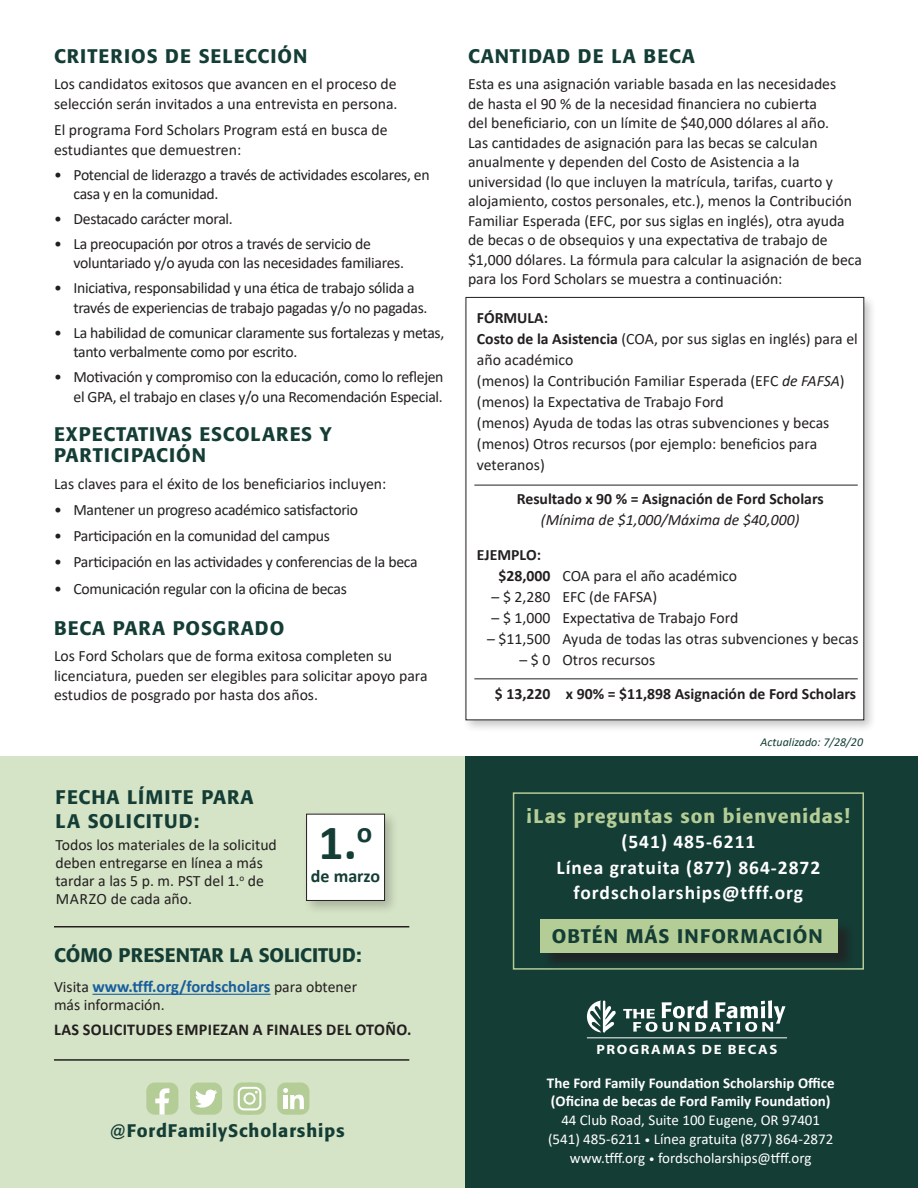
<style>
.page{position:relative;width:918px;height:1188px;background:#fff}
.page>*{position:absolute;margin:0;border:0;box-sizing:border-box;transform-origin:0 0}
.formula{font:700 49.5px "Calibri";color:#143d35}
.green_subhead{font:500 19.5px/21px "Formata";letter-spacing:.05em;color:#143d35}
.green_subhead-2{font:700 19.5px "Calibri";letter-spacing:.05em;color:#fff}
.green_subhead-3{font:500 19.5px "Formata";letter-spacing:.05em;color:#b4cc95}
.green_subhead-4{font:500 19.5px "Formata";color:#143d35}
.green_subhead-5{font:500 18px "Formata";letter-spacing:.05em;color:#143d35}
.formula-2{font:700 18px "Calibri";color:#143d35}
.basic_body{font:700 16.5px "Calibri";color:#175d9e}
.basic_body-2{font:700 16.5px "Calibri";letter-spacing:.02em;color:#231f20}
.basic_body-3{font:15.75px/19.5px "Calibri";color:#231f20}
.bullet_check_list{font:15.75px/19.5px "Calibri";letter-spacing:-.02em;color:#231f20}
.basic_body-4{font:700 15.75px/21px "Calibri";color:#231f20;text-align:center}
.formula-3{font:700 15.75px "Calibri";color:#231f20}
.basic_body-5{font:15px "Calibri";color:#fff}
.basic_body-6{font:700 15px/18.8px "Calibri";color:#fff}
.t1{font:700 13.5px "Myriad Pro";letter-spacing:.11em;color:#fff;scale:1.09 1}
.basic_body-7{font:italic 12px "Calibri";color:#143d35}
.s1{font-weight:400;font-size:15.75px;color:#231f20}
.s2{font-weight:700}
.s3{font-style:italic}
.s4{font-weight:400;font-style:italic}
.s5{font-size:12px}
</style>
<div class="page">
<div style="left:462px;top:294px;width:415px;height:439px;background:#231f20;opacity:.25"></div>
<div style="left:466px;top:297px;width:398px;height:423px;background:#fff"></div>
<hr style="left:474px;top:485px;width:384px;height:1px;background:#231f20">
<hr style="left:474px;top:679px;width:384px;height:1px;background:#231f20">
<div style="left:0;top:756px;width:468px;height:432px;background:#d5e3c6"></div>
<div style="left:303px;top:810px;width:96px;height:105px;background:#231f20;opacity:.25"></div>
<div style="left:307px;top:814px;width:78px;height:86px;background:#fff"></div>
<div style="left:306px;top:814px;width:79px;height:87px;border:1px solid #231f20"></div>
<hr style="left:54px;top:926px;width:355px;height:1px;background:#231f20">
<hr style="left:93px;top:994px;width:177px;height:1px;background:#175d9e">
<hr style="left:54px;top:1059px;width:355px;height:2px;background:#231f20">
<div style="left:466px;top:756px;width:452px;height:432px;background:#143d35"></div>
<div style="left:513px;top:792px;width:351px;height:178px;border:2px solid #b4cc95"></div>
<div style="left:542px;top:920px;width:314px;height:50px;background:#231f20;opacity:.75"></div>
<div style="left:540px;top:919px;width:298px;height:33px;background:#b4cc95"></div>
<hr style="left:587px;top:1038px;width:200px;height:1px;background:#fff">
<svg style="left:587px;top:1001px;width:29px;height:32px"></svg>
<svg style="left:623px;top:1000px;width:162px;height:32px"></svg>
<div style="left:277px;top:1083px;width:32px;height:32px;background:#b4cc95;border-radius:8px"></div>
<div style="left:234px;top:1083px;width:32px;height:32px;background:#b4cc95;border-radius:8px"></div>
<svg style="left:234px;top:1083px;width:32px;height:32px"></svg>
<div style="left:190px;top:1083px;width:32px;height:32px;background:#b4cc95;border-radius:8px"></div>
<svg style="left:195px;top:1089px;width:22px;height:19px"></svg>
<div style="left:146px;top:1083px;width:32px;height:32px;background:#b4cc95;border-radius:8px"></div>
<svg style="left:155px;top:1088px;width:14px;height:27px"></svg>
<svg style="left:283px;top:1088px;width:21px;height:21px"></svg>
<svg style="left:238px;top:1087px;width:23px;height:23px"></svg>
<p class="green_subhead" style="left:54px;top:46px;width:255px">CRITERIOS DE SELECCIÓN</p>
<p class="basic_body-3" style="left:54px;top:74px;width:345px">Los candidatos exitosos que avancen en el proceso de selección serán invitados a una entrevista en persona.</p>
<p class="basic_body-3" style="left:54px;top:120px;width:335px">El programa Ford Scholars Program está en busca de estudiantes que demuestren:</p>
<p class="bullet_check_list" style="left:74px;top:164px;width:358px;text-indent:-20px">• Potencial de liderazgo a través de actividades escolares, en casa y en la comunidad.</p>
<p class="bullet_check_list" style="left:54px;top:209px;width:180px">• Destacado carácter moral.</p>
<p class="bullet_check_list" style="left:74px;top:233px;width:332px;text-indent:-20px">• La preocupación por otros a través de servicio de voluntariado y/o ayuda con las necesidades familiares.</p>
<p class="bullet_check_list" style="left:74px;top:278px;width:356px;text-indent:-20px">• Iniciativa, responsabilidad y una ética de trabajo sólida a través de experiencias de trabajo pagadas y/o no pagadas.</p>
<p class="bullet_check_list" style="left:74px;top:322px;width:372px;text-indent:-20px">• La habilidad de comunicar claramente sus fortalezas y metas, tanto verbalmente como por escrito.</p>
<p class="bullet_check_list" style="left:54px;top:367px;width:391px;text-align:right">• Motivación y compromiso con la educación, como lo reflejen el GPA, el trabajo en clases y/o una Recomendación Especial.</p>
<p class="green_subhead" style="left:54px;top:424px;width:279px">EXPECTATIVAS ESCOLARES Y<br>PARTICIPACIÓN</p>
<p class="basic_body-3" style="left:54px;top:473px;width:334px">Las claves para el éxito de los beneficiarios incluyen:</p>
<p class="bullet_check_list" style="left:54px;top:500px;width:306px">• Mantener un progreso académico satisfactorio</p>
<p class="bullet_check_list" style="left:54px;top:526px;width:277px">• Participación en la comunidad del campus</p>
<p class="bullet_check_list" style="left:54px;top:552px;width:365px">• Participación en las actividades y conferencias de la beca</p>
<p class="bullet_check_list" style="left:54px;top:578px;width:294px">• Comunicación regular con la oficina de becas</p>
<p class="green_subhead" style="left:54px;top:617px;width:232px">BECA PARA POSGRADO</p>
<p class="basic_body-3" style="left:54px;top:646px;width:375px">Los Ford Scholars que de forma exitosa completen su licenciatura, pueden ser elegibles para solicitar apoyo para estudios de posgrado por hasta dos años.</p>
<p class="green_subhead" style="left:56px;top:786px;width:200px;line-height:23.4px">FECHA LÍMITE PARA<br>LA SOLICITUD:</p>
<p class="basic_body-3" style="left:56px;top:836px;width:223px;line-height:18px">Todos los materiales de la solicitud deben entregarse en línea a más tardar a las 5 p. m. PST del 1.<sup>o</sup> de<br>MARZO de cada año.</p>
<p class="formula" style="left:319px;top:807px;width:55px">1.<sup>o</sup></p>
<p class="formula-2" style="left:311px;top:863px;width:71px">de marzo</p>
<p class="green_subhead-4" style="left:54px;top:943px;width:309px">CÓMO PRESENTAR LA SOLICITUD:</p>
<p class="basic_body" style="left:54px;top:975px;width:305px"><span class="s1">Visita</span> www.tfff.org/fordscholars <span class="s1">para obtener</span></p>
<p class="basic_body-3" style="left:54px;top:995px;width:112px">más información.</p>
<p class="basic_body-2" style="left:54px;top:1018px;width:359px">LAS SOLICITUDES EMPIEZAN A FINALES DEL OTOÑO.</p>
<p class="green_subhead-5" style="left:110px;top:1120px;width:237px">@FordFamilyScholarships</p>
<p class="green_subhead" style="left:468px;top:46px;width:228px">CANTIDAD DE LA BECA</p>
<p class="basic_body-3" style="left:468px;top:74px;width:396px">Esta es una asignación variable basada en las necesidades<br>de hasta el 90 % de la necesidad financiera no cubierta<br>del beneficiario, con un límite de $40,000 dólares al año.<br>Las cantidades de asignación para las becas se calculan anualmente y dependen del Costo de Asistencia a la universidad (lo que incluyen la matrícula, tarifas, cuarto y alojamiento, costos personales, etc.), menos la Contribución Familiar Esperada (EFC, por sus siglas en inglés), otra ayuda de becas o de obsequios y una expectativa de trabajo de $1,000 dólares. La fórmula para calcular la asignación de beca para los Ford Scholars se muestra a continuación:</p>
<p class="basic_body-4" style="left:477px;top:307px;width:73px">FÓRMULA:</p>
<p class="basic_body-3" style="left:477px;top:328px;width:382px;line-height:21px"><span class="s2">Costo de la Asistencia</span> (COA, por sus siglas en inglés) para el año académico</p>
<p class="basic_body-3" style="left:477px;top:371px;width:369px">(menos) la Contribución Familiar Esperada (EFC <span class="s3">de FAFSA</span>)</p>
<p class="basic_body-3" style="left:477px;top:392px;width:248px">(menos) la Expectativa de Trabajo Ford</p>
<p class="basic_body-3" style="left:477px;top:413px;width:354px">(menos) Ayuda de todas las otras subvenciones y becas</p>
<p class="basic_body-3" style="left:477px;top:433px;width:342px;line-height:21px">(menos) Otros recursos (por ejemplo: beneficios para veteranos)</p>
<p class="basic_body-4" style="left:517px;top:488px;width:308px">Resultado x 90 % = Asignación de Ford Scholars <span class="s4">(Mínima de $1,000/Máxima de $40,000)</span></p>
<p class="basic_body-4" style="left:477px;top:544px;width:66px">EJEMPLO:</p>
<p class="basic_body-3" style="left:498px;top:566px;width:240px"><span class="s2">$28,000</span> COA para el año académico</p>
<p class="basic_body-3" style="left:492px;top:587px;width:167px">– $ 2,280 EFC (de FAFSA)</p>
<p class="basic_body-3" style="left:492px;top:608px;width:248px">– $ 1,000 Expectativa de Trabajo Ford</p>
<p class="basic_body-3" style="left:487px;top:629px;width:373px">– $11,500 Ayuda de todas las otras subvenciones y becas</p>
<p class="basic_body-3" style="left:519px;top:650px;width:137px">– $ 0 Otros recursos</p>
<p class="formula-3" style="left:495px;top:683px;width:363px">$ 13,220 x 90% = $11,898 Asignación de Ford Scholars</p>
<p class="basic_body-7" style="left:761px;top:733px;width:104px">Actualizado: 7/28/20</p>
<p class="green_subhead-3" style="left:527px;top:804px;width:324px">¡Las preguntas son bienvenidas!</p>
<p class="green_subhead-2" style="left:621px;top:828px;width:136px">(541) 485-6211</p>
<p class="green_subhead-2" style="left:556px;top:854px;width:265px">Línea gratuita (877) 864-2872</p>
<p class="green_subhead-2" style="left:574px;top:879px;width:231px">fordscholarships@tfff.org</p>
<p class="green_subhead" style="left:552px;top:926px;width:272px">OBTÉN MÁS INFORMACIÓN</p>
<p class="t1" style="left:596px;top:1041px;width:168px">PROGRAMAS DE BECAS</p>
<p class="basic_body-6" style="left:547px;top:1073px;width:289px">The Ford Family Foundation Scholarship Office (Oficina de becas de Ford Family Foundation)</p>
<p class="basic_body-5" style="left:561px;top:1110px;width:260px">44 Club Road, Suite 100 Eugene, OR 97401</p>
<p class="basic_body-5" style="left:548px;top:1129px;width:287px">(541) 485-6211 <span class="s5">•</span> Línea gratuita (877) 864-2872</p>
<p class="basic_body-5" style="left:570px;top:1147px;width:243px">www.tfff.org <span class="s5">•</span> fordscholarships@tfff.org</p>
</div>
